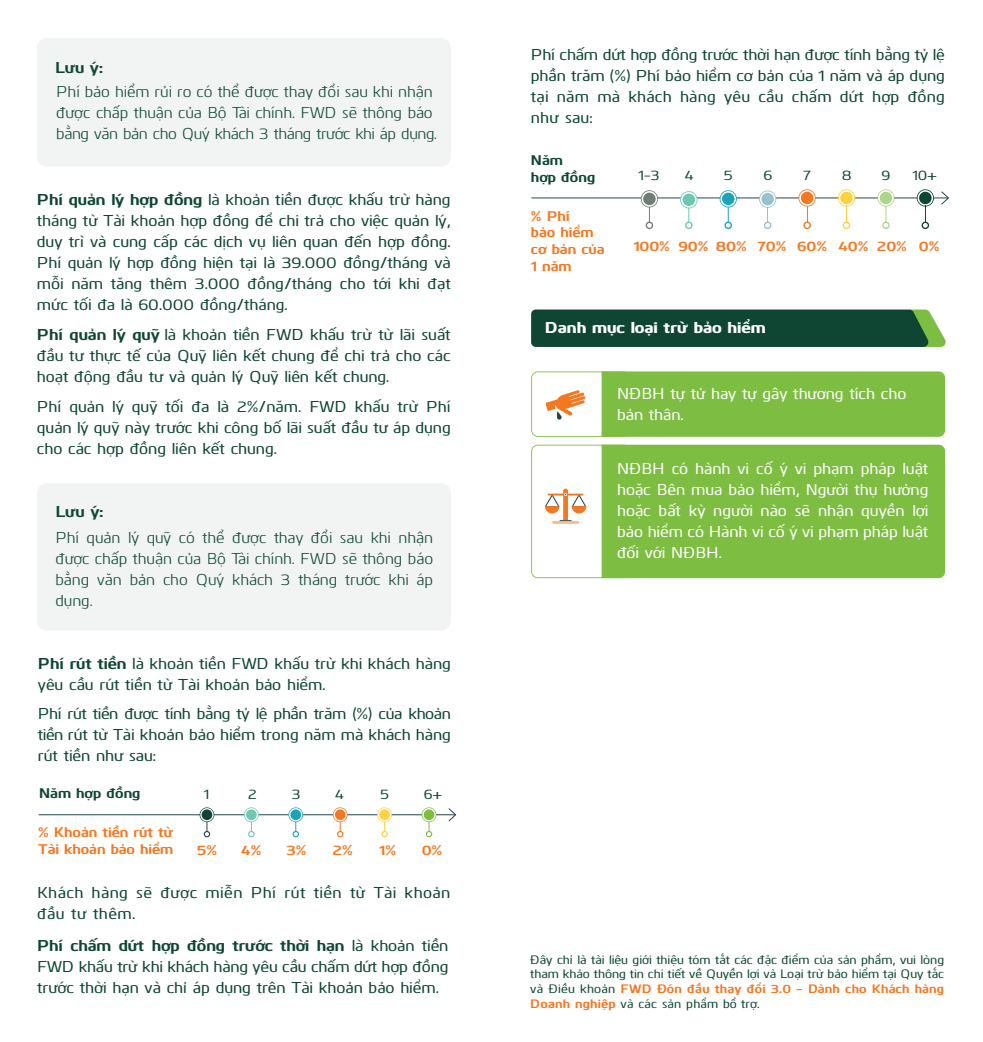
<style>
.page{position:relative;width:983px;height:1042px;background:#fff}
.page>*{position:absolute;margin:0;border:0;box-sizing:border-box;transform-origin:0 0}
.t1{font:500 15.75px/21px "Kuro";color:#0e4633;text-align:justify}
.t2{font:15.75px/21px "Kuro";color:#0e4633}
.t3{font:500 15.75px/21px "Kuro";color:#fff}
.t4{font:500 15.75px/21px "Kuro";letter-spacing:.03em;color:#0e4633}
.t5{font:800 15.75px "Kuro";color:#fff}
.t6{font:700 15.75px "Kuro";color:#0e4633}
.t7{font:700 14px/16.8px "Kuro";color:#f37821}
.t8{font:700 14px/16.8px "Kuro";color:#0e4633}
.t9{font:500 14px "Kuro";color:#0e4633}
.t10{font:500 12.25px/14.7px "Kuro";color:#0e4633;text-align:justify}
.s1{font-weight:700}
.s2{font-weight:700;color:#f37821}
</style>
<div class="page">
<div style="left:37px;top:38px;width:413px;height:129px;background:#f1f4f3;border-radius:10px"></div>
<div style="left:37px;top:483px;width:413px;height:148px;background:#f1f4f3;border-radius:10px"></div>
<hr style="left:39px;top:814px;width:416px;height:1px;background:#25474c">
<svg style="left:447px;top:808px;width:9px;height:14px"></svg>
<svg style="left:333px;top:807px;width:14px;height:30px"></svg>
<svg style="left:244px;top:807px;width:15px;height:30px"></svg>
<svg style="left:377px;top:807px;width:15px;height:29px"></svg>
<div style="left:425px;top:831px;width:7px;height:6px;background:#8ac355;border-radius:50%"></div>
<svg style="left:421px;top:807px;width:15px;height:29px"></svg>
<svg style="left:199px;top:807px;width:15px;height:30px"></svg>
<svg style="left:288px;top:807px;width:15px;height:29px"></svg>
<svg style="left:531px;top:309px;width:415px;height:38px;background:#1a513a"></svg>
<div style="left:625px;top:445px;width:319px;height:133px;background:#7dbd41"></div>
<svg style="left:531px;top:371px;width:413px;height:66px;background:#92c55d"></svg>
<svg style="left:531px;top:445px;width:94px;height:133px"></svg>
<hr style="left:531px;top:197px;width:417px;height:1px;background:#25474c">
<svg style="left:940px;top:191px;width:9px;height:14px"></svg>
<svg style="left:758px;top:190px;width:18px;height:38px"></svg>
<svg style="left:798px;top:189px;width:17px;height:39px"></svg>
<svg style="left:837px;top:189px;width:17px;height:39px"></svg>
<svg style="left:877px;top:189px;width:17px;height:39px"></svg>
<svg style="left:916px;top:189px;width:17px;height:39px"></svg>
<svg style="left:680px;top:191px;width:17px;height:37px"></svg>
<svg style="left:640px;top:190px;width:18px;height:38px"></svg>
<svg style="left:719px;top:190px;width:17px;height:38px"></svg>
<p class="t6" style="left:55px;top:56px;width:49px">Lưu ý:</p>
<p class="t2" style="left:56px;top:80px;width:382px">Phí bảo hiểm rủi ro có thể được thay đổi sau khi nhận được chấp thuận của Bộ Tài chính. FWD sẽ thông báo bằng văn bản cho Quý khách 3 tháng trước khi áp dụng.</p>
<p class="t1" style="left:37px;top:188px;width:415px"><span class="s1">Phí quản lý hợp đồng</span> là khoản tiền được khấu trừ hàng tháng từ Tài khoản hợp đồng để chi trả cho việc quản lý, duy trì và cung cấp các dịch vụ liên quan đến hợp đồng.<br>Phí quản lý hợp đồng hiện tại là 39.000 đồng/tháng và mỗi năm tăng thêm 3.000 đồng/tháng cho tới khi đạt mức tối đa là 60.000 đồng/tháng.</p>
<p class="t1" style="left:37px;top:323px;width:415px"><span class="s1">Phí quản lý quỹ</span> là khoản tiền FWD khấu trừ từ lãi suất đầu tư thực tế của Quỹ liên kết chung để chi trả cho các hoạt động đầu tư và quản lý Quỹ liên kết chung.</p>
<p class="t1" style="left:37px;top:394px;width:415px">Phí quản lý quỹ tối đa là 2%/năm. FWD khấu trừ Phí quản lý quỹ này trước khi công bố lãi suất đầu tư áp dụng cho các hợp đồng liên kết chung.</p>
<p class="t6" style="left:55px;top:500px;width:49px">Lưu ý:</p>
<p class="t2" style="left:55px;top:526px;width:379px;text-align:justify">Phí quản lý quỹ có thể được thay đổi sau khi nhận được chấp thuận của Bộ Tài chính. FWD sẽ thông báo bằng văn bản cho Quý khách 3 tháng trước khi áp dụng.</p>
<p class="t1" style="left:38px;top:651px;width:414px"><span class="s1">Phí rút tiền</span> là khoản tiền FWD khấu trừ khi khách hàng yêu cầu rút tiền từ Tài khoản bảo hiểm.</p>
<p class="t1" style="left:38px;top:702px;width:414px">Phí rút tiền được tính bằng tỷ lệ phần trăm (%) của khoản tiền rút từ Tài khoản bảo hiểm trong năm mà khách hàng rút tiền như sau:</p>
<p class="t8" style="left:39px;top:784px;width:103px">Năm hợp đồng</p>
<p class="t7" style="left:38px;top:823px;width:137px">% Khoản tiền rút từ<br>Tài khoản bảo hiểm</p>
<p class="t9" style="left:204px;top:784px;width:7px">1</p>
<p class="t9" style="left:248px;top:784px;width:10px">2</p>
<p class="t9" style="left:291px;top:784px;width:10px">3</p>
<p class="t9" style="left:335px;top:784px;width:11px">4</p>
<p class="t9" style="left:423px;top:784px;width:20px">6+</p>
<p class="t9" style="left:380px;top:784px;width:10px">5</p>
<p class="t7" style="left:197px;top:841px;width:21px">5%</p>
<p class="t7" style="left:286px;top:841px;width:21px">3%</p>
<p class="t7" style="left:241px;top:841px;width:22px">4%</p>
<p class="t7" style="left:333px;top:841px;width:21px">2%</p>
<p class="t7" style="left:379px;top:841px;width:18px">1%</p>
<p class="t7" style="left:421px;top:841px;width:22px">0%</p>
<p class="t4" style="left:37px;top:880px;width:414px">Khách hàng sẽ được miễn Phí rút tiền từ Tài khoản đầu tư thêm.</p>
<p class="t1" style="left:37px;top:933px;width:412px"><span class="s1">Phí chấm dứt hợp đồng trước thời hạn</span> là khoản tiền FWD khấu trừ khi khách hàng yêu cầu chấm dứt hợp đồng trước thời hạn và chỉ áp dụng trên Tài khoản bảo hiểm.</p>
<p class="t1" style="left:530px;top:43px;width:415px">Phí chấm dứt hợp đồng trước thời hạn được tính bằng tỷ lệ phần trăm (%) Phí bảo hiểm cơ bản của 1 năm và áp dụng tại năm mà khách hàng yêu cầu chấm dứt hợp đồng như sau:</p>
<p class="t8" style="left:531px;top:151px;width:66px">Năm<br>hợp đồng</p>
<p class="t7" style="left:531px;top:206px;width:75px">% Phí<br>bảo hiểm cơ bản của<br>1 năm</p>
<p class="t9" style="left:638px;top:164px;width:23px">1-3</p>
<p class="t9" style="left:684px;top:164px;width:11px">4</p>
<p class="t9" style="left:724px;top:164px;width:10px">5</p>
<p class="t9" style="left:763px;top:164px;width:10px">6</p>
<p class="t9" style="left:803px;top:164px;width:9px">7</p>
<p class="t9" style="left:841px;top:164px;width:11px">8</p>
<p class="t9" style="left:881px;top:164px;width:11px">9</p>
<p class="t9" style="left:912px;top:164px;width:26px">10+</p>
<p class="t7" style="left:633px;top:236px;width:307px">100% 90% 80% 70% 60% 40% 20% 0%</p>
<p class="t5" style="left:545px;top:315px;width:222px">Danh mục loại trừ bảo hiểm</p>
<p class="t3" style="left:617px;top:382px;width:291px">NĐBH tự tử hay tự gây thương tích cho bản thân.</p>
<p class="t3" style="left:617px;top:457px;width:313px;text-align:justify">NĐBH có hành vi cố ý vi phạm pháp luật hoặc Bên mua bảo hiểm, Người thụ hưởng hoặc bất kỳ người nào sẽ nhận quyền lợi bảo hiểm có Hành vi cố ý vi phạm pháp luật đối với NĐBH.</p>
<p class="t10" style="left:530px;top:951px;width:415px">Đây chỉ là tài liệu giới thiệu tóm tắt các đặc điểm của sản phẩm, vui lòng tham khảo thông tin chi tiết về Quyền lợi và Loại trừ bảo hiểm tại Quy tắc và Điều khoản <span class="s2">FWD Đón đầu thay đổi 3.0 - Dành cho Khách hàng Doanh nghiệp</span> và các sản phẩm bổ trợ.</p>
</div>
